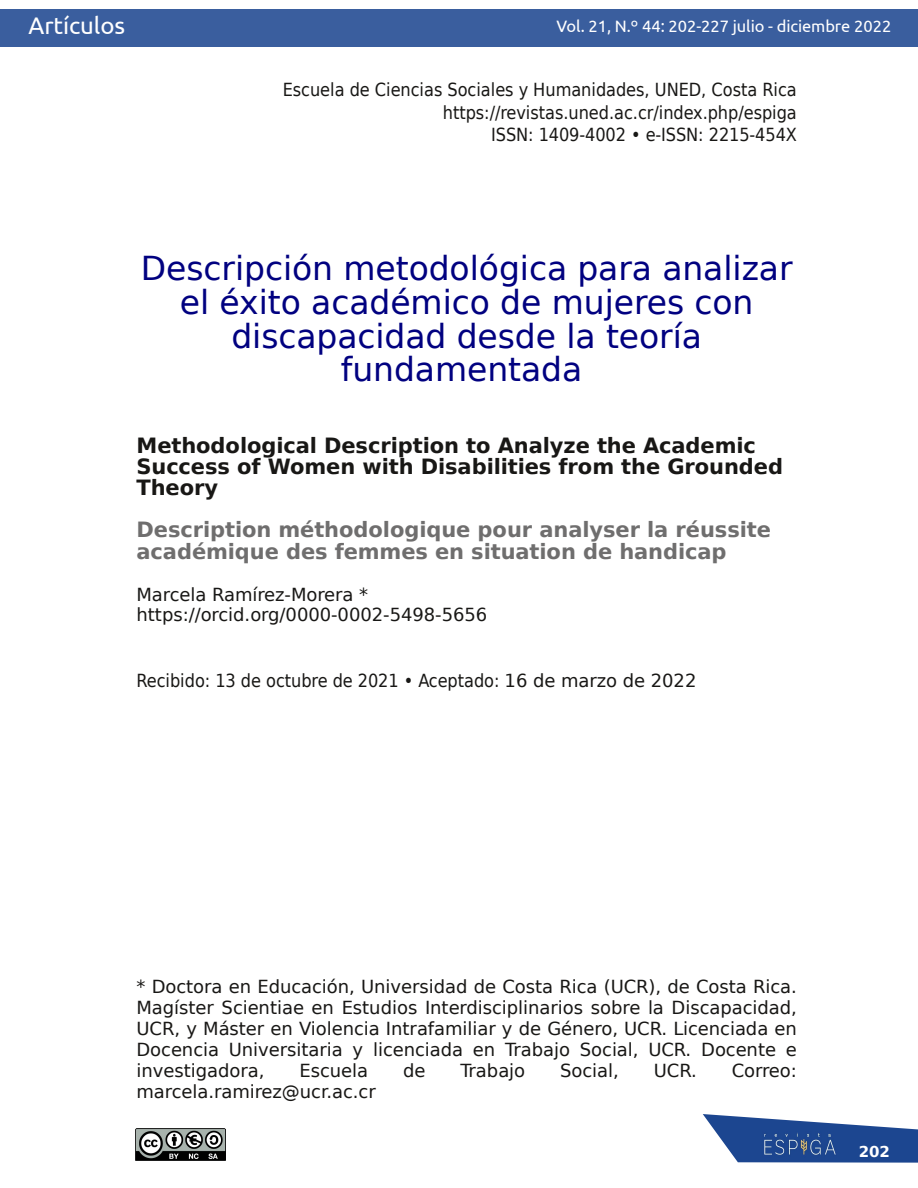
<style>
.page{position:relative;width:918px;height:1188px;background:#fff}
.page>*{position:absolute;margin:0;border:0;box-sizing:border-box;transform-origin:0 0}
.t1{font:33px/33.8px "DejaVu Sans";color:#010180;text-align:center}
.t2{font:24px "Ubuntu";letter-spacing:-.005em;color:#fff}
.t3{font:700 21px/21px "DejaVu Sans";letter-spacing:-.005em;color:#181715}
.t4{font:700 21px/21.8px "DejaVu Sans";letter-spacing:-.005em;color:#6f6e6e}
.t5{font:18px/21px "DejaVu Sans";letter-spacing:-.005em;color:#181715}
.t6{font:18px/22.5px "DejaVu Sans Condensed";letter-spacing:-.005em;color:#181715;text-align:right}
.t7{font:16.5px "Ubuntu";color:#fff}
.t8{font:700 15px "DejaVu Sans";color:#fff}
.s1{font-family:"DejaVu Sans"}
</style>
<div class="page">
<svg style="left:703px;top:1114px;width:215px;height:49px"></svg>
<img style="left:741px;top:1129px;width:118px;height:31px">
<div style="left:0;top:9px;width:918px;height:38px;background:#3a5e9e"></div>
<img style="left:135px;top:1129px;width:90px;height:31px">
<h2 class="t2" style="left:28px;top:12px;width:98px">Artículos</h2>
<p class="t7" style="left:557px;top:17px;width:336px">Vol. 21, N.º 44: 202-227 julio - diciembre 2022</p>
<p class="t6" style="left:283px;top:79px;width:516px">Escuela de Ciencias Sociales y Humanidades, UNED, Costa Rica https://revistas.uned.ac.cr/index.php/espiga<br>ISSN: 1409-4002 • e-ISSN: 2215-454X</p>
<h1 class="t1" style="left:141px;top:251px;width:653px">Descripción metodológica para analizar el éxito académico de mujeres con discapacidad desde la teoría fundamentada</h1>
<p class="t3" style="left:136px;top:435px;width:648px">Methodological Description to Analyze the Academic<br>Success of Women with Disabilities from the Grounded<br>Theory</p>
<p class="t4" style="left:136px;top:519px;width:636px">Description méthodologique pour analyser la réussite académique des femmes en situation de handicap</p>
<p class="t5" style="left:136px;top:584px;width:352px">Marcela Ramírez-Morera * https://orcid.org/0000-0002-5498-5656</p>
<p class="t6" style="left:136px;top:670px;width:561px">Recibido: 13 de octubre de 2021 • Aceptado: <span class="s1">16 de marzo de 2022</span></p>
<p class="t5" style="left:136px;top:976px;width:662px;text-align:justify">* Doctora en Educación, Universidad de Costa Rica (UCR), de Costa Rica.<br>Magíster Scientiae en Estudios Interdisciplinarios sobre la Discapacidad, UCR, y Máster en Violencia Intrafamiliar y de Género, UCR. Licenciada en Docencia Universitaria y licenciada en Trabajo Social, UCR. Docente e investigadora,</p>
<p class="t5" style="left:299px;top:1060px;width:70px">Escuela</p>
<p class="t5" style="left:403px;top:1060px;width:24px">de</p>
<p class="t5" style="left:460px;top:1060px;width:66px">Trabajo</p>
<p class="t5" style="left:560px;top:1060px;width:60px">Social,</p>
<p class="t5" style="left:654px;top:1060px;width:44px">UCR.</p>
<p class="t5" style="left:732px;top:1060px;width:67px">Correo:</p>
<p class="t5" style="left:136px;top:1081px;width:241px">marcela.ramirez@ucr.ac.cr</p>
<p class="t8" style="left:859px;top:1143px;width:33px">202</p>
</div>
